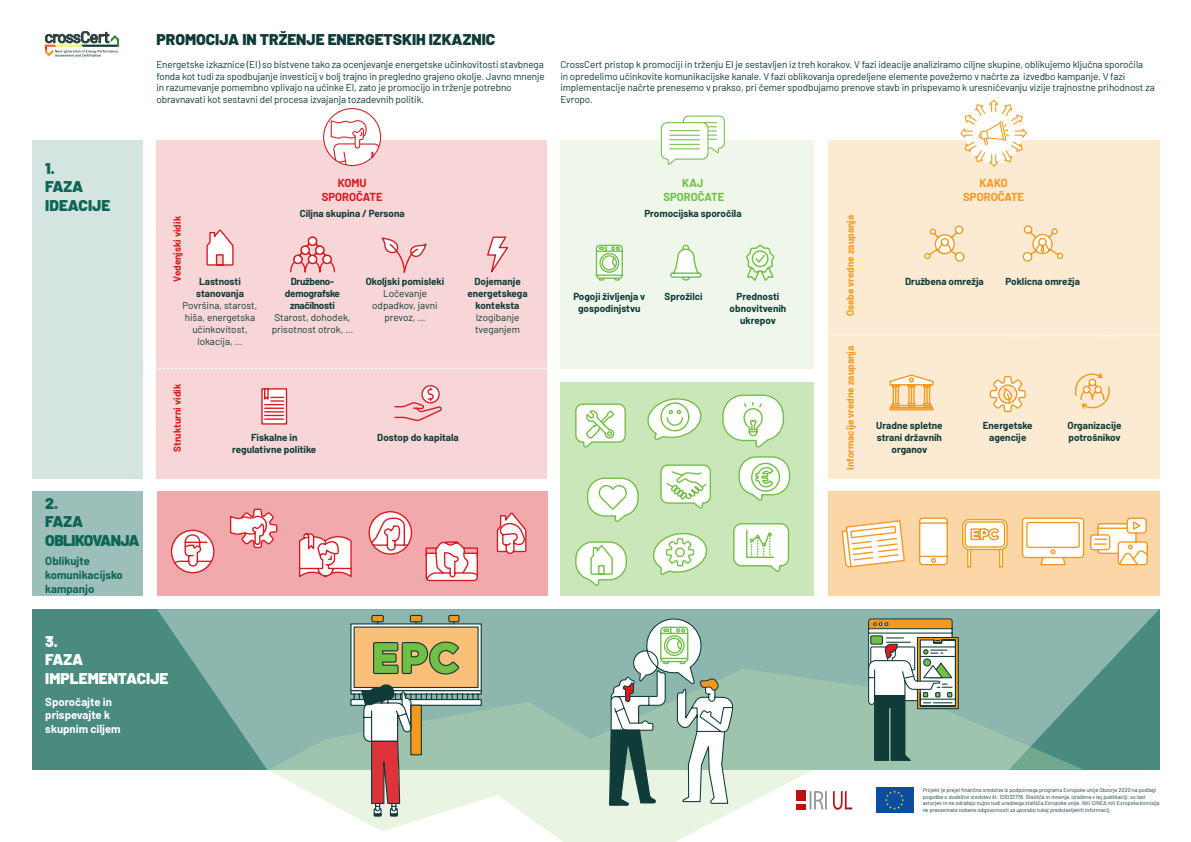
<style>
.page{position:relative;width:1191px;height:842px;background:#fff}
.page>*{position:absolute;margin:0;border:0;box-sizing:border-box;transform-origin:0 0}
.t1{font:900 15.6px "Barlow";color:#0f3b38}
.t2{font:900 15.6px/18.7px "Barlow";color:#fff}
.t3{font:900 15.6px/18.7px "Barlow";letter-spacing:-.04em;color:#0d6655}
.t4{font:900 15.6px/18.7px "Barlow";color:#0d6655}
.t5{font:700 11.3px/13.6px "Barlow";color:#fff}
.t6{font:700 11.3px/13.6px "Barlow";color:#0d6655}
.t7{font:700 11.3px/13.6px "Barlow";color:#dc1820;text-align:center}
.t8{font:700 11.3px/13.6px "Barlow";color:#f7981d;text-align:center}
.t9{font:700 11.3px "Barlow";color:#71bf44}
.t10{font:9.9px/11.9px "Barlow";letter-spacing:-.01em;color:#0f3b38}
.t11{font:700 9.9px/11.9px "Barlow";color:#0f3b38;text-align:center}
.t12{font:700 9.9px "Barlow";color:#f7981d}
.t13{font:700 9.9px/11.9px "Barlow";letter-spacing:-.03em;color:#0f3b38;text-align:center}
.t14{font:700 9.9px "Barlow";color:#dc1820}
.t15{font:5.5px/6.6px "Barlow";color:#0f3b38}
</style>
<div class="page">
<div style="left:32px;top:609px;width:1127px;height:161px;background:#498c7f"></div>
<svg style="left:157px;top:609px;width:1002px;height:161px;fill:#8cb6ae"></svg>
<div style="left:560px;top:382px;width:254px;height:214px;background:#cae7ba"></div>
<svg style="left:268px;top:669px;width:816px;height:173px"></svg>
<div style="left:157px;top:492px;width:390px;height:104px;background:#f2a9ac"></div>
<div style="left:828px;top:492px;width:331px;height:104px;background:#fbd7a7"></div>
<div style="left:156px;top:140px;width:391px;height:338px;background:#f8d6d7"></div>
<div style="left:32px;top:140px;width:110px;height:338px;background:#d4e4e1"></div>
<div style="left:32px;top:492px;width:110px;height:104px;background:#9cc0b9"></div>
<div style="left:828px;top:140px;width:331px;height:338px;background:#fdead2"></div>
<div style="left:560px;top:140px;width:254px;height:229px;background:#eff7ea"></div>
<svg style="left:323px;top:108px;width:58px;height:58px"></svg>
<svg style="left:960px;top:100px;width:67px;height:67px"></svg>
<svg style="left:156px;top:368px;width:390px;height:1px"></svg>
<svg style="left:828px;top:335px;width:332px;height:1px"></svg>
<svg style="left:889px;top:374px;width:45px;height:37px"></svg>
<svg style="left:206px;top:229px;width:28px;height:37px"></svg>
<svg style="left:381px;top:237px;width:46px;height:36px"></svg>
<svg style="left:487px;top:236px;width:21px;height:37px"></svg>
<svg style="left:261px;top:388px;width:27px;height:37px"></svg>
<svg style="left:394px;top:385px;width:48px;height:36px"></svg>
<svg style="left:595px;top:244px;width:28px;height:37px"></svg>
<svg style="left:670px;top:244px;width:32px;height:37px"></svg>
<svg style="left:989px;top:376px;width:37px;height:37px"></svg>
<svg style="left:1022px;top:225px;width:41px;height:37px"></svg>
<svg style="left:924px;top:225px;width:41px;height:37px"></svg>
<svg style="left:368px;top:511px;width:45px;height:44px"></svg>
<svg style="left:229px;top:508px;width:123px;height:70px"></svg>
<svg style="left:425px;top:541px;width:53px;height:41px;background:#f4babc"></svg>
<svg style="left:496px;top:512px;width:31px;height:42px"></svg>
<svg style="left:170px;top:529px;width:45px;height:45px"></svg>
<svg style="left:575px;top:403px;width:51px;height:45px;background:#daeecf"></svg>
<svg style="left:660px;top:464px;width:51px;height:45px"></svg>
<svg style="left:586px;top:477px;width:53px;height:45px"></svg>
<svg style="left:647px;top:398px;width:55px;height:43px"></svg>
<svg style="left:733px;top:523px;width:57px;height:49px;background:#e0f1d7"></svg>
<svg style="left:653px;top:532px;width:55px;height:43px"></svg>
<svg style="left:575px;top:541px;width:52px;height:45px"></svg>
<svg style="left:738px;top:456px;width:53px;height:45px"></svg>
<svg style="left:722px;top:394px;width:62px;height:54px"></svg>
<svg style="left:841px;top:520px;width:64px;height:48px"></svg>
<svg style="left:919px;top:517px;width:29px;height:49px"></svg>
<svg style="left:999px;top:551px;width:4px;height:16px"></svg>
<svg style="left:967px;top:551px;width:4px;height:16px"></svg>
<svg style="left:962px;top:519px;width:46px;height:32px"></svg>
<svg style="left:1021px;top:517px;width:127px;height:49px"></svg>
<div style="left:372px;top:615px;width:11px;height:7px;background:#f7981d"></div>
<div style="left:371px;top:615px;width:13px;height:7px;border:1px solid #0f3b38"></div>
<div style="left:410px;top:615px;width:12px;height:7px;background:#f7981d"></div>
<div style="left:410px;top:615px;width:12px;height:7px;border:1px solid #0f3b38"></div>
<div style="left:449px;top:615px;width:10px;height:7px;background:#f7981d"></div>
<div style="left:448px;top:615px;width:11px;height:7px;border:1px solid #0f3b38"></div>
<svg style="left:350px;top:620px;width:132px;height:197px;background:#bab798"></svg>
<svg style="left:867px;top:618px;width:92px;height:143px;background:#9cac9a"></svg>
<svg style="left:608px;top:617px;width:125px;height:225px;background:#b2c9bd"></svg>
<div style="left:875px;top:787px;width:38px;height:26px;background:#0d4da1"></div>
<svg style="left:885px;top:790px;width:19px;height:20px"></svg>
<svg style="left:833px;top:791px;width:19px;height:19px"></svg>
<div style="left:796px;top:790px;width:9px;height:11px;background:#bd120d"></div>
<div style="left:796px;top:803px;width:9px;height:7px;background:#bd120d"></div>
<svg style="left:796px;top:791px;width:31px;height:18px"></svg>
<svg style="left:290px;top:236px;width:45px;height:37px"></svg>
<svg style="left:45px;top:31px;width:74px;height:26px"></svg>
<svg style="left:661px;top:116px;width:64px;height:49px"></svg>
<hr style="left:669px;top:130px;width:31px;height:1px;background:#71bf44">
<hr style="left:669px;top:135px;width:31px;height:1px;background:#71bf44">
<hr style="left:669px;top:139px;width:31px;height:1px;background:#71bf44">
<hr style="left:669px;top:144px;width:31px;height:1px;background:#71bf44">
<hr style="left:669px;top:148px;width:31px;height:1px;background:#71bf44">
<svg style="left:746px;top:244px;width:29px;height:37px"></svg>
<svg style="left:1075px;top:373px;width:35px;height:36px"></svg>
<p class="t1" style="left:156px;top:27px;width:340px">PROMOCIJA IN TRŽENJE ENERGETSKIH IZKAZNIC</p>
<p class="t10" style="left:156px;top:57px;width:390px">Energetske izkaznice (EI) so bistvene tako za ocenjevanje energetske učinkovitosti stavbnega fonda kot tudi za spodbujanje investicij v bolj trajno in pregledno grajeno okolje. Javno mnenje in razumevanje pomembno vplivajo na učinke EI, zato je promocijo in trženje potrebno obravnavati kot sestavni del procesa izvajanja tozadevnih politik.</p>
<p class="t10" style="left:560px;top:57px;width:596px">CrossCert pristop k promociji in trženju EI je sestavljen iz treh korakov. V fazi ideacije analiziramo ciljne skupine, oblikujemo ključna sporočila<br>in opredelimo učinkovite komunikacijske kanale. V fazi oblikovanja opredeljene elemente povežemo v načrte za izvedbo kampanje. V fazi implementacije načrte prenesemo v prakso, pri čemer spodbujamo prenove stavb in prispevamo k uresničevanju vizije trajnostne prihodnost za Evropo.</p>
<p class="t3" style="left:45px;top:158px;width:11px">1.</p>
<p class="t4" style="left:45px;top:176px;width:66px">FAZA<br>IDEACIJE</p>
<p class="t7" style="left:322px;top:175px;width:63px">KOMU<br>SPOROČATE</p>
<p class="t11" style="left:300px;top:207px;width:107px">Ciljna skupina / Persona</p>
<p class="t14" style="left:170px;top:282px;width:67px;rotate:-90deg">Vedenjski vidik</p>
<p class="t11" style="left:196px;top:275px;width:49px">Lastnosti stanovanja</p>
<p class="t10" style="left:183px;top:299px;width:76px;text-align:center">Površina, starost, hiša, energetska učinkovitost, lokacija, …</p>
<p class="t11" style="left:366px;top:275px;width:80px">Okoljski pomisleki</p>
<p class="t10" style="left:372px;top:287px;width:67px;text-align:center">Ločevanje odpadkov, javni prevoz, ...</p>
<p class="t11" style="left:467px;top:275px;width:62px">Dojemanje energetskega konteksta</p>
<p class="t13" style="left:285px;top:275px;width:57px">Družbeno&shy;demografske značilnosti</p>
<p class="t10" style="left:272px;top:311px;width:83px">Starost, dohodek, prisotnost otrok, …</p>
<p class="t10" style="left:475px;top:311px;width:47px">Izogibanje tveganjem</p>
<p class="t3" style="left:45px;top:492px;width:15px">2.</p>
<p class="t3" style="left:45px;top:511px;width:96px">FAZA<br>OBLIKOVANJA</p>
<p class="t6" style="left:45px;top:554px;width:79px">Oblikujte komunikacijsko kampanjo</p>
<p class="t14" style="left:170px;top:452px;width:70px;rotate:-90deg">Strukturni vidik</p>
<p class="t2" style="left:45px;top:630px;width:14px">3.</p>
<p class="t2" style="left:45px;top:649px;width:125px">FAZA<br>IMPLEMENTACIJE</p>
<p class="t5" style="left:45px;top:694px;width:77px">Sporočajte in prispevajte k skupnim ciljem</p>
<p class="t11" style="left:232px;top:430px;width:86px">Fiskalne in regulativne politike</p>
<p class="t11" style="left:377px;top:430px;width:83px">Dostop do kapitala</p>
<p class="t9" style="left:682px;top:175px;width:23px">KAJ</p>
<p class="t9" style="left:663px;top:188px;width:63px">SPOROČATE</p>
<p class="t8" style="left:963px;top:175px;width:63px">KAKO<br>SPOROČATE</p>
<p class="t11" style="left:644px;top:207px;width:99px">Promocijska sporočila</p>
<p class="t12" style="left:843px;top:316px;width:103px;rotate:-90deg">Osebe vredne zaupanja</p>
<p class="t12" style="left:843px;top:470px;width:125px;rotate:-90deg">Informacije vredne zaupanja</p>
<p class="t11" style="left:905px;top:275px;width:80px">Družbena omrežja</p>
<p class="t11" style="left:1005px;top:275px;width:76px">Poklicna omrežja</p>
<p class="t11" style="left:573px;top:290px;width:74px">Pogoji življenja v gospodinjstvu</p>
<p class="t11" style="left:664px;top:290px;width:40px">Sprožilci</p>
<p class="t11" style="left:729px;top:290px;width:58px">Prednosti obnovitvenih ukrepov</p>
<p class="t11" style="left:1067px;top:419px;width:55px;text-align:left">Organizacije potrošnikov</p>
<p class="t11" style="left:982px;top:419px;width:51px">Energetske agencije</p>
<p class="t11" style="left:876px;top:419px;width:68px">Uradne spletne strani državnih organov</p>
<p class="t15" style="left:922px;top:786px;width:238px">Projekt je prejel finančna sredstva iz podpornega programa Evropske unije Obzorje 2020 na podlagi pogodbe o dodelitvi sredstev št. 101033778. Stališča in mnenja, izražena v tej publikaciji, so last avtorjev in ne odražajo nujno tudi uradnega stališča Evropske unije. Niti CINEA niti Evropska komisija ne prevzemata nobene odgovornosti za uporabo tukaj predstavljenih informacij.</p>
</div>
